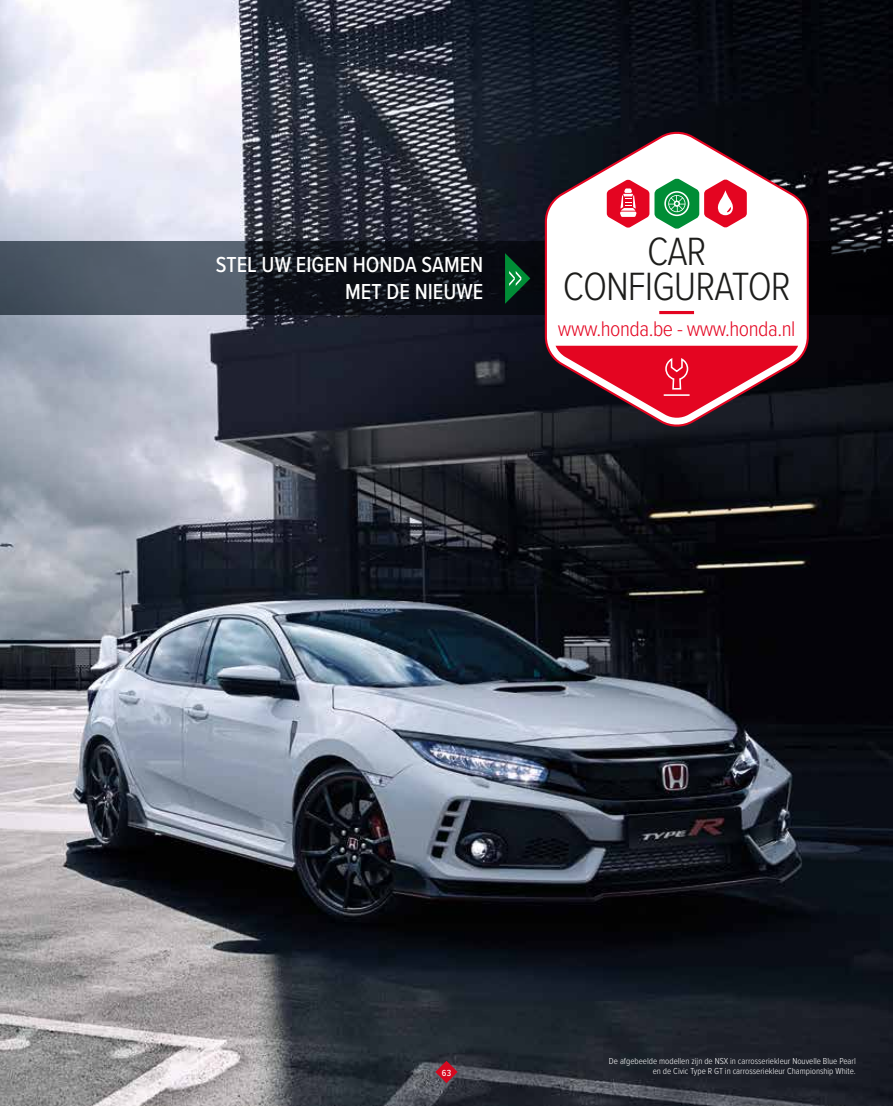
<style>
.page{position:relative;width:893px;height:1106px;background:#fff}
.page>*{position:absolute;margin:0;border:0;box-sizing:border-box;transform-origin:0 0}
.t1{font:300 40.8px/35.4px "Proxima Nova Cond";letter-spacing:-.025em;color:#1d1d1b;text-align:center}
.t2{font:500 22.5px/27px "Proxima Nova Cond";color:#fff;text-align:right}
.t3{font:300 22.05px "Proxima Nova Cond";letter-spacing:-.02em;color:#e40521}
.t4{font:500 9.15px "Proxima Nova Cond";color:#fff}
.t5{font:300 9px/10.5px "Proxima Nova Cond";color:#fff;text-align:right}
</style>
<div class="page">
<img style="left:0;top:0;width:893px;height:1106px">
<svg style="left:435px;top:1060px;width:23px;height:23px"></svg>
<svg style="left:0;top:242px;width:893px;height:73px;background:#272d36"></svg>
<svg style="left:505px;top:253px;width:25px;height:51px"></svg>
<svg style="left:544px;top:129px;width:266px;height:301px"></svg>
<svg style="left:556px;top:346px;width:242px;height:73px;background:#a32538"></svg>
<hr style="left:659px;top:311px;width:35px;height:3px;background:#e40521">
<hr style="left:664px;top:394px;width:26px;height:2px;background:#fff">
<svg style="left:604px;top:175px;width:146px;height:57px"></svg>
<h2 class="t2" style="left:216px;top:252px;width:269px">STEL UW EIGEN HONDA SAMEN<br>MET DE NIEUWE</h2>
<h1 class="t1" style="left:563px;top:234px;width:230px">CAR<br>CONFIGURATOR</h1>
<h3 class="t3" style="left:558px;top:315px;width:239px">www.honda.be - www.honda.nl</h3>
<p class="t4" style="left:442px;top:1067px;width:11px">63</p>
<p class="t5" style="left:609px;top:1055px;width:248px">De afgebeelde modellen zijn de NSX in carrosseriekleur Nouvelle Blue Pearl en de Civic Type R GT in carrosseriekleur Championship White.</p>
</div>
